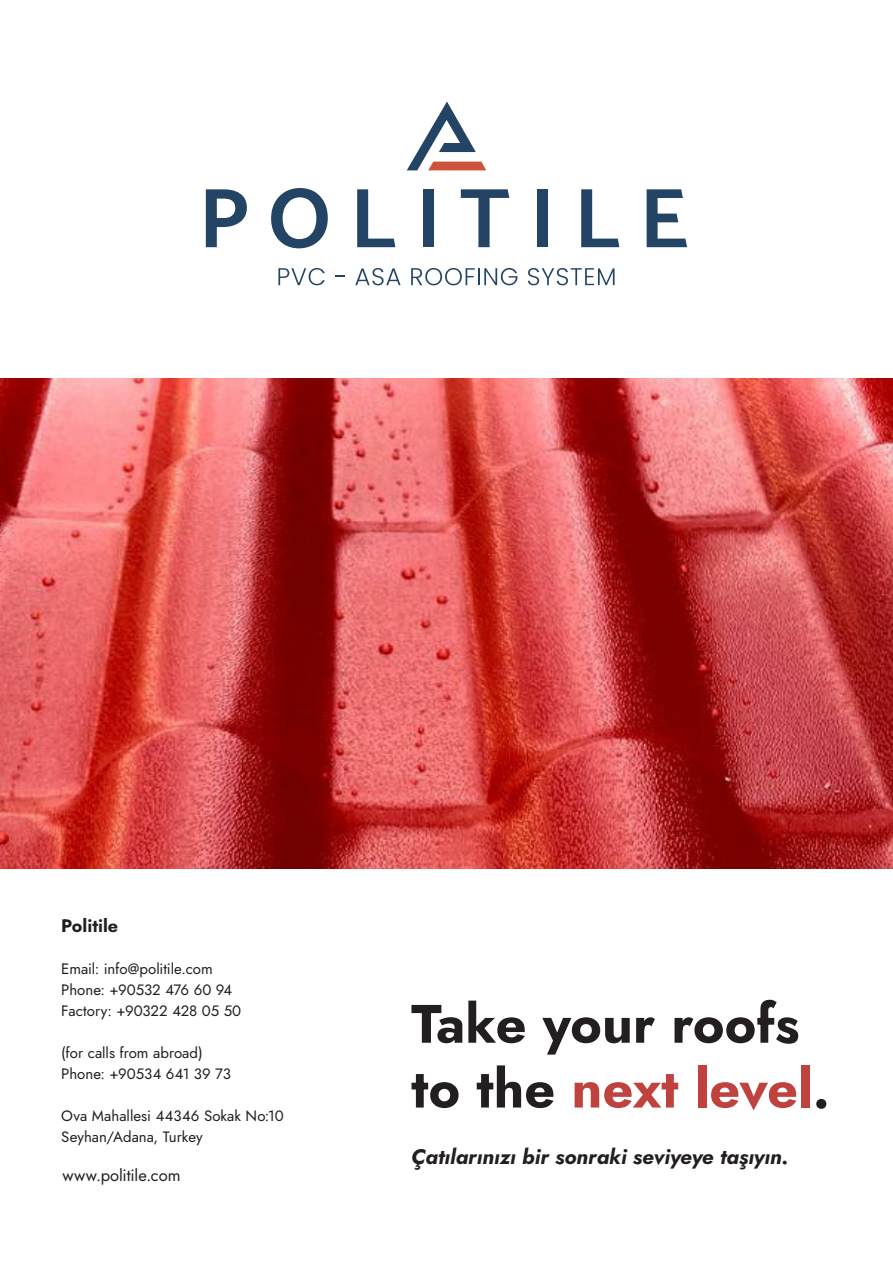
<style>
.page{position:relative;width:893px;height:1263px;background:#fff}
.page>*{position:absolute;margin:0;border:0;box-sizing:border-box;transform-origin:0 0}
._36_Auto_-_Left{font:700 54px "Jost";color:#bf423e}
._36_Auto_-_Left-2{font:700 54px "Jost";color:#231f20}
._36_Auto_-_Left-3{font:italic 700 21px "Jost";color:#231f20}
._12_Auto_-_Left{font:700 18px "Jost";color:#231f20}
._10_14_-_Left{font:16.5px "Jost";color:#231f20}
._10_14_-_Left-2{font:15px "Jost";color:#231f20}
.s1{color:#231f20}
</style>
<div class="page">
<img style="left:0;top:378px;width:893px;height:490px">
<svg style="left:407px;top:102px;width:79px;height:68px"></svg>
<svg style="left:206px;top:189px;width:41px;height:58px"></svg>
<svg style="left:271px;top:188px;width:57px;height:60px"></svg>
<svg style="left:357px;top:189px;width:38px;height:58px"></svg>
<div style="left:423px;top:189px;width:11px;height:58px;background:#234464"></div>
<svg style="left:461px;top:189px;width:48px;height:58px"></svg>
<div style="left:537px;top:189px;width:11px;height:58px;background:#234464"></div>
<svg style="left:581px;top:189px;width:38px;height:58px"></svg>
<svg style="left:647px;top:189px;width:40px;height:58px"></svg>
<svg style="left:278px;top:268px;width:47px;height:17px"></svg>
<svg style="left:335px;top:275px;width:9px;height:2px"></svg>
<svg style="left:355px;top:268px;width:46px;height:17px"></svg>
<svg style="left:411px;top:268px;width:106px;height:17px"></svg>
<svg style="left:528px;top:268px;width:86px;height:17px"></svg>
<p class="_12_Auto_-_Left" style="left:61px;top:913px;width:58px">Politile</p>
<p class="_10_14_-_Left-2" style="left:61px;top:958px;width:153px">Email: info@politile.com</p>
<p class="_10_14_-_Left-2" style="left:61px;top:979px;width:172px">Phone: +90532 476 60 94</p>
<p class="_10_14_-_Left-2" style="left:61px;top:1000px;width:181px">Factory: +90322 428 05 50</p>
<p class="_10_14_-_Left-2" style="left:61px;top:1042px;width:143px">(for calls from abroad)</p>
<p class="_10_14_-_Left-2" style="left:61px;top:1063px;width:171px">Phone: +90534 641 39 73</p>
<p class="_10_14_-_Left-2" style="left:61px;top:1105px;width:224px">Ova Mahallesi 44346 Sokak No:10</p>
<p class="_10_14_-_Left-2" style="left:61px;top:1126px;width:143px">Seyhan/Adana, Turkey</p>
<p class="_10_14_-_Left" style="left:62px;top:1164px;width:120px">www.politile.com</p>
<p class="_36_Auto_-_Left-2" style="left:411px;top:987px;width:390px">Take your roofs</p>
<p class="_36_Auto_-_Left" style="left:411px;top:1052px;width:420px"><span class="s1">to the</span> next level<span class="s1">.</span></p>
<p class="_36_Auto_-_Left-3" style="left:411px;top:1143px;width:379px">Çatılarınızı bir sonraki seviyeye taşıyın.</p>
</div>
